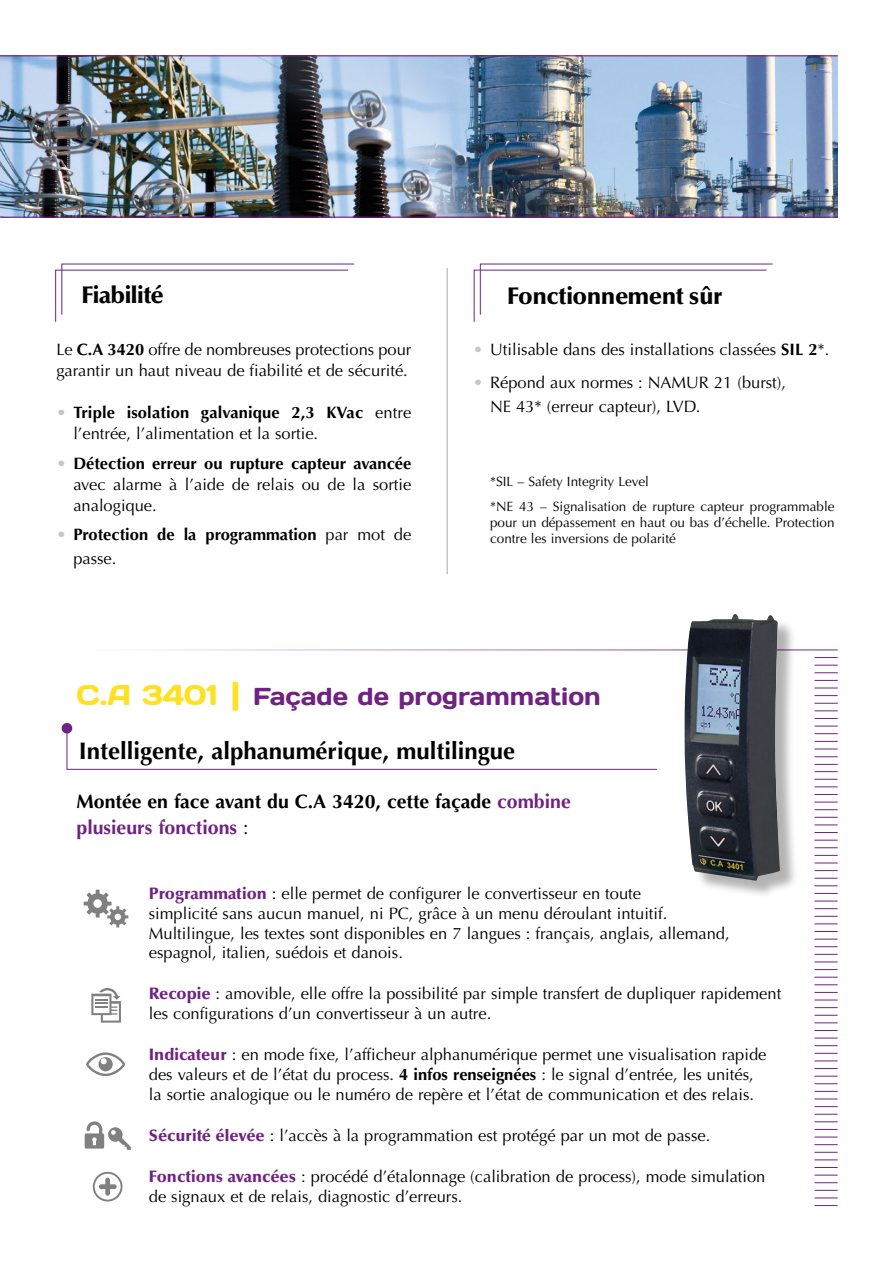
<style>
.page{position:relative;width:893px;height:1263px;background:#fff}
.page>*{position:absolute;margin:0;border:0;box-sizing:border-box;transform-origin:0 0}
.t1{font:24.3px "Days";color:#702283}
.t2{font:700 24px "Optima LT Std";color:#000}
.t3{font:900 24px "Optima LT Std";letter-spacing:-.02em;color:#000}
.t4{font:700 19.5px/25.5px "Optima LT Std";color:#000}
.t5{font:16.5px/19.8px "Optima LT Std";color:#000}
.t6{font:700 16.5px/24px "Optima LT Std";color:#000}
.t7{font:13.5px/24.8px "Optima LT Std";color:#000}
.s1{font-weight:700}
.s2{color:#c6c6c6}
.s3{font-weight:400;color:#c6c6c6}
.s4{font-weight:400}
.s5{font-size:28.5px;color:#ffe022}
.s6{font-size:33px;color:#ffe022}
.s7{color:#702283}
.s8{font-weight:900;color:#702283}
</style>
<div class="page">
<hr style="left:446px;top:268px;width:2px;height:306px;background:#c6c6c6">
<svg style="left:814px;top:718px;width:24px;height:1px"></svg>
<svg style="left:814px;top:733px;width:24px;height:1px"></svg>
<svg style="left:814px;top:749px;width:24px;height:1px"></svg>
<svg style="left:814px;top:764px;width:24px;height:1px"></svg>
<svg style="left:814px;top:710px;width:24px;height:1px"></svg>
<svg style="left:814px;top:726px;width:24px;height:1px"></svg>
<svg style="left:814px;top:741px;width:24px;height:1px"></svg>
<svg style="left:814px;top:756px;width:24px;height:1px"></svg>
<svg style="left:814px;top:771px;width:24px;height:1px"></svg>
<svg style="left:814px;top:703px;width:24px;height:1px"></svg>
<svg style="left:814px;top:680px;width:24px;height:1px"></svg>
<svg style="left:814px;top:672px;width:24px;height:1px"></svg>
<svg style="left:814px;top:665px;width:24px;height:1px"></svg>
<svg style="left:814px;top:657px;width:24px;height:1px"></svg>
<svg style="left:814px;top:695px;width:24px;height:1px"></svg>
<svg style="left:814px;top:688px;width:24px;height:1px"></svg>
<svg style="left:93px;top:1172px;width:29px;height:29px"></svg>
<svg style="left:86px;top:1052px;width:39px;height:24px"></svg>
<svg style="left:84px;top:890px;width:44px;height:37px"></svg>
<svg style="left:91px;top:988px;width:30px;height:34px"></svg>
<svg style="left:85px;top:1121px;width:46px;height:29px"></svg>
<img style="left:0;top:56px;width:837px;height:161px">
<hr style="left:1px;top:217px;width:837px;height:1px;background:#702283">
<hr style="left:0;top:55px;width:838px;height:1px;background:#702283">
<svg style="left:814px;top:779px;width:24px;height:1px"></svg>
<svg style="left:814px;top:802px;width:24px;height:1px"></svg>
<svg style="left:814px;top:809px;width:24px;height:1px"></svg>
<svg style="left:814px;top:824px;width:24px;height:1px"></svg>
<svg style="left:814px;top:832px;width:24px;height:1px"></svg>
<svg style="left:814px;top:840px;width:24px;height:1px"></svg>
<svg style="left:814px;top:847px;width:24px;height:1px"></svg>
<svg style="left:814px;top:855px;width:24px;height:1px"></svg>
<svg style="left:814px;top:863px;width:24px;height:1px"></svg>
<svg style="left:814px;top:870px;width:24px;height:1px"></svg>
<svg style="left:814px;top:878px;width:24px;height:1px"></svg>
<svg style="left:814px;top:885px;width:24px;height:1px"></svg>
<svg style="left:814px;top:893px;width:24px;height:1px"></svg>
<svg style="left:814px;top:901px;width:24px;height:1px"></svg>
<svg style="left:814px;top:908px;width:24px;height:1px"></svg>
<svg style="left:814px;top:916px;width:24px;height:1px"></svg>
<svg style="left:814px;top:923px;width:24px;height:1px"></svg>
<svg style="left:814px;top:931px;width:24px;height:1px"></svg>
<svg style="left:814px;top:939px;width:24px;height:1px"></svg>
<svg style="left:814px;top:946px;width:24px;height:1px"></svg>
<svg style="left:814px;top:954px;width:24px;height:1px"></svg>
<svg style="left:814px;top:961px;width:24px;height:1px"></svg>
<svg style="left:814px;top:969px;width:24px;height:1px"></svg>
<svg style="left:814px;top:977px;width:24px;height:1px"></svg>
<svg style="left:814px;top:984px;width:24px;height:1px"></svg>
<svg style="left:814px;top:992px;width:24px;height:1px"></svg>
<svg style="left:814px;top:1000px;width:24px;height:1px"></svg>
<svg style="left:814px;top:1007px;width:24px;height:1px"></svg>
<svg style="left:814px;top:1015px;width:24px;height:1px"></svg>
<svg style="left:814px;top:1022px;width:24px;height:1px"></svg>
<svg style="left:814px;top:1030px;width:24px;height:1px"></svg>
<svg style="left:814px;top:1038px;width:24px;height:1px"></svg>
<svg style="left:814px;top:1045px;width:24px;height:1px"></svg>
<svg style="left:814px;top:1053px;width:24px;height:1px"></svg>
<svg style="left:814px;top:1060px;width:24px;height:1px"></svg>
<svg style="left:814px;top:1068px;width:24px;height:1px"></svg>
<svg style="left:814px;top:1076px;width:24px;height:1px"></svg>
<svg style="left:814px;top:1083px;width:24px;height:1px"></svg>
<svg style="left:814px;top:1091px;width:24px;height:1px"></svg>
<svg style="left:814px;top:1098px;width:24px;height:1px"></svg>
<svg style="left:814px;top:1106px;width:24px;height:1px"></svg>
<svg style="left:814px;top:1114px;width:24px;height:1px"></svg>
<svg style="left:814px;top:1121px;width:24px;height:1px"></svg>
<svg style="left:814px;top:1129px;width:24px;height:1px"></svg>
<svg style="left:814px;top:1137px;width:24px;height:1px"></svg>
<svg style="left:814px;top:1152px;width:24px;height:1px"></svg>
<svg style="left:814px;top:1144px;width:24px;height:1px"></svg>
<svg style="left:814px;top:1159px;width:24px;height:1px"></svg>
<svg style="left:814px;top:1167px;width:24px;height:1px"></svg>
<svg style="left:814px;top:1175px;width:24px;height:1px"></svg>
<svg style="left:814px;top:1182px;width:24px;height:1px"></svg>
<svg style="left:814px;top:1190px;width:24px;height:1px"></svg>
<svg style="left:814px;top:1197px;width:24px;height:1px"></svg>
<svg style="left:814px;top:1205px;width:24px;height:1px"></svg>
<svg style="left:814px;top:786px;width:24px;height:1px"></svg>
<svg style="left:814px;top:794px;width:24px;height:1px"></svg>
<svg style="left:814px;top:817px;width:24px;height:1px"></svg>
<div style="left:62px;top:723px;width:10px;height:10px;background:#702283;border-radius:50%"></div>
<svg style="left:66px;top:728px;width:591px;height:42px"></svg>
<div style="left:687px;top:617px;width:111px;height:282px;background:#000;opacity:.3"></div>
<img style="left:685px;top:614px;width:95px;height:267px">
<svg style="left:55px;top:263px;width:300px;height:59px"></svg>
<svg style="left:473px;top:263px;width:300px;height:59px"></svg>
<h2 class="t3" style="left:81px;top:281px;width:84px">Fiabilité</h2>
<p class="t5" style="left:56px;top:339px;width:356px;line-height:21px">Le <span class="s1">C.A 3420</span> offre de nombreuses protections pour garantir un haut niveau de fiabilité et de sécurité.</p>
<p class="t5" style="left:73px;top:402px;width:339px;line-height:21px;text-indent:-17px"><span class="s2">•</span> <span class="s1">Triple isolation galvanique 2,3 KVac</span> entre l’entrée, l’alimentation et la sortie.</p>
<p class="t5" style="left:73px;top:453px;width:340px;line-height:21px;text-align:justify;text-indent:-17px"><span class="s2">•</span> <span class="s1">Détection erreur ou rupture capteur avancée </span>avec alarme à l’aide de relais ou de la sortie analogique.</p>
<p class="t6" style="left:73px;top:523px;width:340px;text-indent:-17px"><span class="s3">•</span> Protection de la programmation <span class="s4">par mot de passe.</span></p>
<h2 class="t3" style="left:507px;top:282px;width:217px">Fonctionnement sûr</h2>
<p class="t5" style="left:473px;top:340px;width:358px"><span class="s2">•</span> Utilisable dans des installations classées <span class="s1">SIL 2</span>*.</p>
<p class="t5" style="left:490px;top:371px;width:297px;line-height:24px;text-indent:-17px"><span class="s2">•</span> Répond aux normes : NAMUR 21 (burst),<br>N E 43* (erreur capteur), LVD.</p>
<p class="t7" style="left:490px;top:469px;width:346px">*SIL – Safety Integrity Level<br>*N E 43 – Signalisation de rupture capteur programmable</p>
<p class="t7" style="left:490px;top:514px;width:346px;line-height:16.2px">pour un dépassement en haut ou bas d’échelle. Protection contre les inversions de polarité</p>
<h1 class="t1" style="left:77px;top:681px;width:526px"><span class="s5">C.A 3401</span> <span class="s6">|</span> Façade de programmation</h1>
<h2 class="t2" style="left:79px;top:736px;width:438px">Intelligente, alphanumérique, multilingue</h2>
<p class="t4" style="left:77px;top:789px;width:496px">Montée en face avant du C.A 3420, cette façade <span class="s7">combine plusieurs fonctions</span> <span class="s4">:</span></p>
<p class="t5" style="left:149px;top:884px;width:582px"><span class="s8">Programmation</span> : elle permet de configurer le convertisseur en toute<br>simplicité sans aucun manuel, ni PC, grâce à un menu déroulant intuitif.<br>Multilingue, les textes sont disponibles en 7 langues : français, anglais, allemand, espagnol, italien, suédois et danois.</p>
<p class="t5" style="left:149px;top:984px;width:634px"><span class="s8">Recopie</span> : amovible, elle offre la possibilité par simple transfert de dupliquer rapidement les configurations d’un convertisseur à un autre.</p>
<p class="t5" style="left:149px;top:1045px;width:619px"><span class="s8">Indicateur</span> : en mode fixe, l’afficheur alphanumérique permet une visualisation rapide des valeurs et de l’état du process. <span class="s1">4 infos renseignées</span> : le signal d’entrée, les unités, la sortie analogique ou le numéro de repère et l’état de communication et des relais.</p>
<p class="t5" style="left:149px;top:1126px;width:563px"><span class="s8">Sécurité élevée</span> : l’accès à la programmation est protégé par un mot de passe.</p>
<p class="t5" style="left:149px;top:1167px;width:618px"><span class="s8">Fonctions avancées</span> : procédé d’étalonnage (calibration de process), mode simulation de signaux et de relais, diagnostic d’erreurs.</p>
</div>
